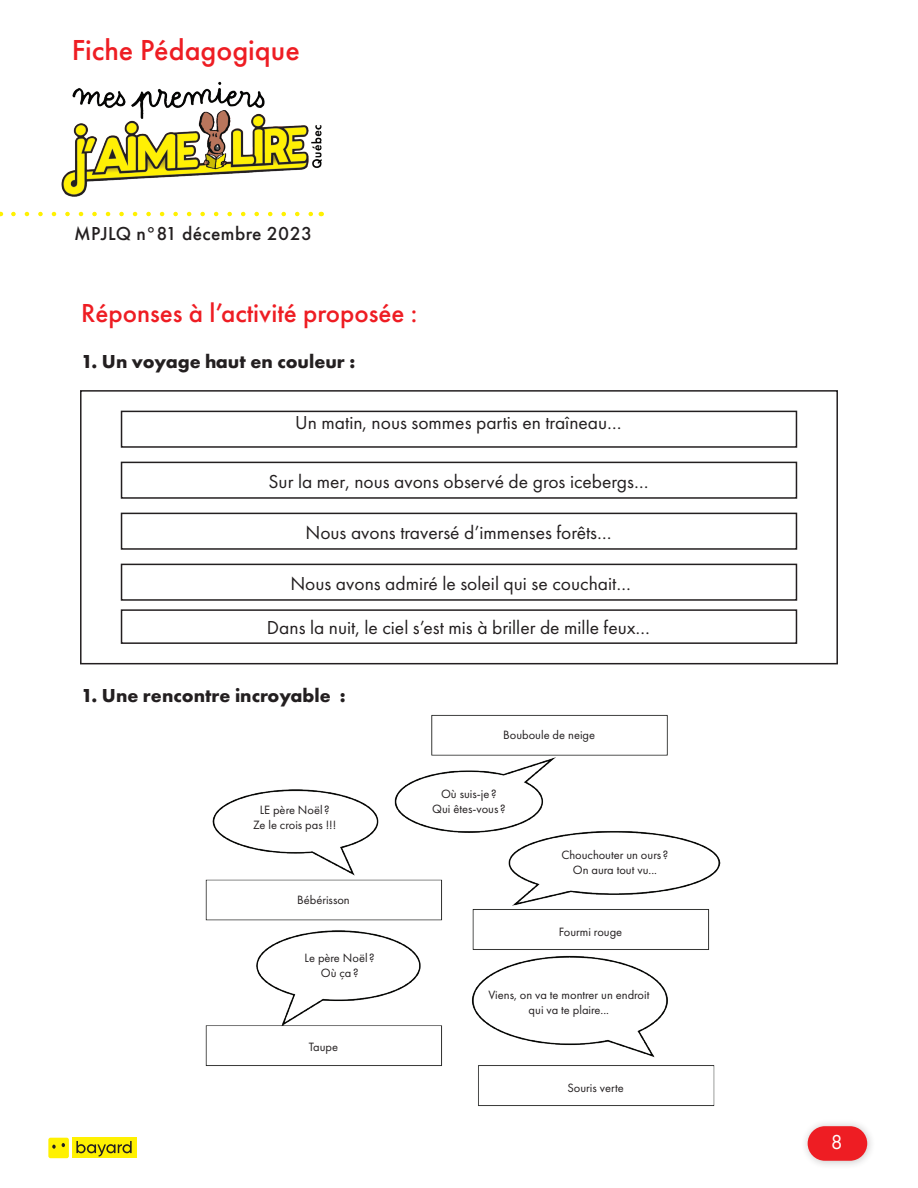
<style>
.page{position:relative;width:918px;height:1188px;background:#fff}
.page>*{position:absolute;margin:0;border:0;box-sizing:border-box;transform-origin:0 0}
.t1{font:500 30px "Futura PT";color:#ee1d23}
.t2{font:500 27px "Futura PT";color:#ee1d23}
.t3{font:21px "Futura PT";color:#fff}
.t4{font:19.5px "Futura PT";color:#231f20}
.t5{font:700 19.5px "Futura PT";color:#231f20}
.t6{font:500 19.5px "Futura PT";letter-spacing:.02em;color:#231f20}
.t7{font:12.45px/15.3px "Futura PT";color:#231f20;text-align:center}
</style>
<div class="page">
<div style="left:80px;top:390px;width:758px;height:274px;border:2px solid #231f20"></div>
<div style="left:121px;top:411px;width:676px;height:37px;border:2px solid #231f20"></div>
<div style="left:121px;top:462px;width:676px;height:37px;border:2px solid #231f20"></div>
<div style="left:121px;top:513px;width:676px;height:37px;border:2px solid #231f20"></div>
<div style="left:121px;top:564px;width:676px;height:37px;border:2px solid #231f20"></div>
<div style="left:121px;top:609px;width:676px;height:35px;border:2px solid #231f20"></div>
<img style="left:205px;top:715px;width:516px;height:391px">
<div style="left:253px;top:806px;width:87px;height:36px;background:#fff"></div>
<div style="left:422px;top:784px;width:87px;height:37px;background:#fff"></div>
<div style="left:543px;top:846px;width:135px;height:37px;background:#fff"></div>
<div style="left:287px;top:947px;width:98px;height:36px;background:#fff"></div>
<div style="left:519px;top:983px;width:98px;height:37px;background:#fff"></div>
<div style="left:801px;top:1119px;width:75px;height:51px;background:#231f20;opacity:.25"></div>
<div style="left:808px;top:1126px;width:59px;height:35px;background:#ee1d23;border-radius:17px"></div>
<div style="left:72px;top:1138px;width:64px;height:20px;background:#fff101"></div>
<svg style="left:76px;top:1141px;width:56px;height:16px"></svg>
<div style="left:48px;top:1138px;width:21px;height:20px;background:#fff101;border-radius:2px"></div>
<svg style="left:62px;top:1143px;width:3px;height:4px"></svg>
<svg style="left:52px;top:1145px;width:4px;height:4px"></svg>
<svg style="left:13px;top:212px;width:300px;height:4px"></svg>
<img style="left:61px;top:81px;width:261px;height:116px">
<h1 class="t1" style="left:72px;top:32px;width:230px">Fiche Pédagogique</h1>
<h3 class="t6" style="left:74px;top:222px;width:240px">MPJLQ n°81 décembre 2023</h3>
<h2 class="t2" style="left:81px;top:297px;width:338px">Réponses à l’activité proposée :</h2>
<h3 class="t5" style="left:81px;top:349px;width:276px">1. Un voyage haut en couleur :</h3>
<h3 class="t4" style="left:295px;top:411px;width:328px">Un matin, nous sommes partis en traîneau…</h3>
<h3 class="t4" style="left:269px;top:470px;width:382px">Sur la mer, nous avons observé de gros icebergs…</h3>
<h3 class="t4" style="left:305px;top:521px;width:308px">Nous avons traversé d’immenses forêts…</h3>
<h3 class="t4" style="left:290px;top:572px;width:342px">Nous avons admiré le soleil qui se couchait…</h3>
<h3 class="t4" style="left:267px;top:616px;width:385px">Dans la nuit, le ciel s’est mis à briller de mille feux…</h3>
<h3 class="t5" style="left:81px;top:682px;width:266px">1. Une rencontre incroyable :</h3>
<p class="t7" style="left:253px;top:802px;width:84px">LE père Noël ?<br>Ze le crois pas !!!</p>
<p class="t7" style="left:297px;top:893px;width:54px">Bébérisson</p>
<p class="t7" style="left:305px;top:950px;width:71px">Le père Noël ?<br>Où ça?</p>
<p class="t7" style="left:309px;top:1039px;width:31px">Taupe</p>
<p class="t7" style="left:503px;top:727px;width:93px">Bouboule de neige</p>
<p class="t7" style="left:432px;top:786px;width:75px">Où suis-je ?<br>Qui êtes-vous ?</p>
<p class="t7" style="left:561px;top:847px;width:108px">Chouchouter un ours ?<br>On aura tout vu...</p>
<p class="t7" style="left:559px;top:924px;width:65px">Fourmi rouge</p>
<p class="t7" style="left:488px;top:987px;width:163px">Viens, on va te montrer un endroit qui va te plaire...</p>
<p class="t7" style="left:567px;top:1080px;width:58px">Souris verte</p>
<h3 class="t3" style="left:831px;top:1129px;width:13px">8</h3>
</div>
